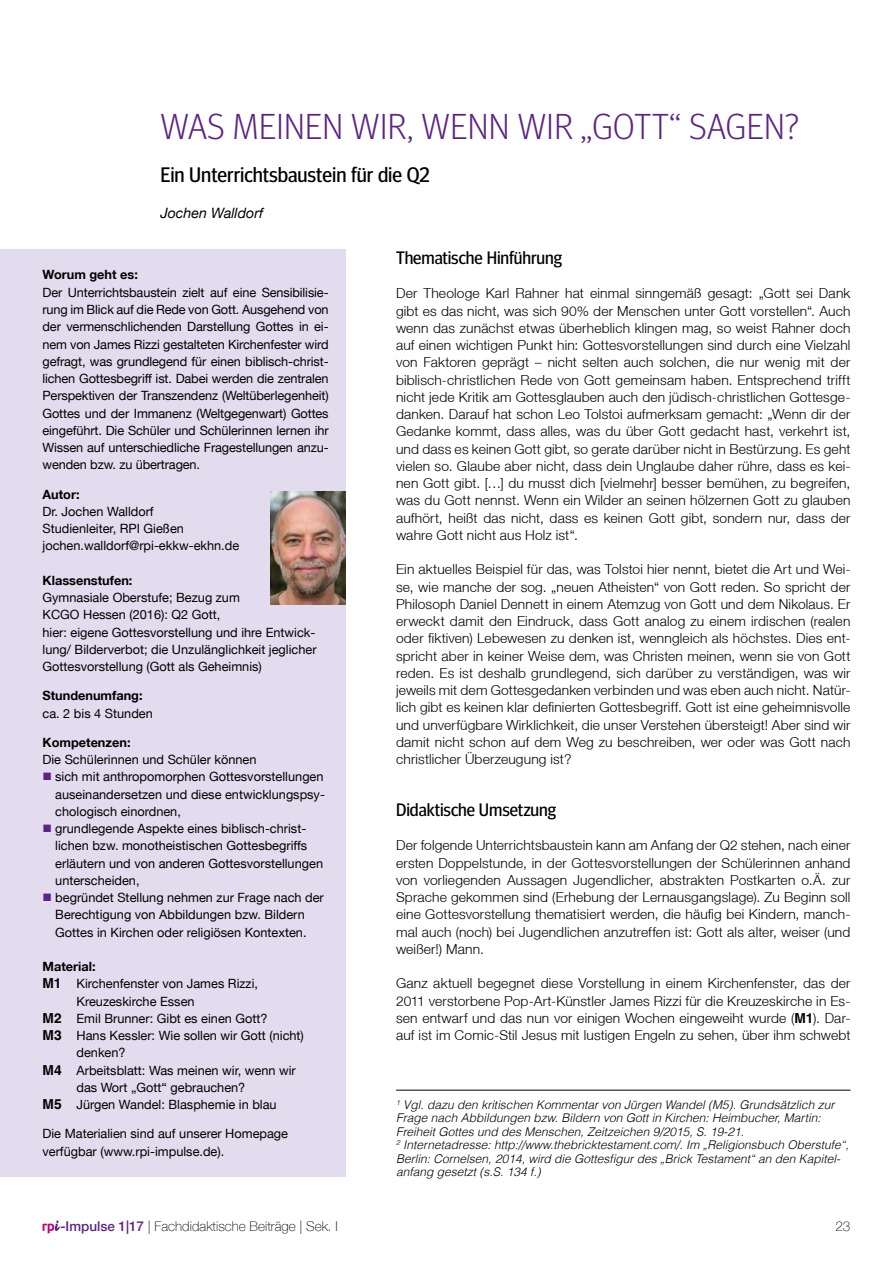
<style>
.page{position:relative;width:893px;height:1263px;background:#fff}
.page>*{position:absolute;margin:0;border:0;box-sizing:border-box;transform-origin:0 0}
.t1{font:300 36px "Meta Headline OT";letter-spacing:.01em;color:#5c2483}
.t2{font:21px "Meta Headline OT";color:#000}
.t3{font:18px "Meta Headline OT";letter-spacing:-.005em;color:#000}
.t4{font:italic 14.25px "Helvetica Neue LT";color:#000}
.t5{font:300 13.8px/17.2px "Helvetica Neue LT";letter-spacing:.01em;color:#000;text-align:justify}
.t6{font:100 13.5px "Helvetica Neue LT";color:#000}
.t7{font:12.75px/17.2px "Helvetica Neue LT";color:#000}
.t8{font:700 12.75px "Helvetica Neue LT";color:#000}
.t9{font:italic 300 12px/13.5px "Helvetica LT";color:#000}
.s1{font-family:"Helvetica LT";font-weight:700}
.s2{color:#5c2483}
.s3{font-family:"Helvetica LT";font-weight:700;font-size:13.8px}
.s4{font-weight:500;color:#5c2483}
</style>
<div class="page">
<svg style="left:43px;top:1220px;width:17px;height:13px"></svg>
<div style="left:0;top:249px;width:345px;height:928px;background:#e3dcee"></div>
<img style="left:271px;top:491px;width:74px;height:113px">
<hr style="left:396px;top:1090px;width:454px;height:1px;background:#000">
<h1 class="t1" style="left:161px;top:105px;width:640px">WAS MEINEN WIR, WENN WIR „GOTT“ SAGEN?</h1>
<h2 class="t2" style="left:160px;top:162px;width:271px">Ein Unterrichtsbaustein für die Q2</h2>
<p class="t4" style="left:160px;top:205px;width:104px">Jochen Walldorf</p>
<h3 class="t3" style="left:396px;top:247px;width:167px">Thematische Hinführung</h3>
<p class="t5" style="left:396px;top:284px;width:456px">Der Theologe Karl Rahner hat einmal sinngemäß gesagt: „Gott sei Dank gibt es das nicht, was sich 90% der Menschen unter Gott vorstellen“. Auch wenn das zunächst etwas überheblich klingen mag, so weist Rahner doch auf einen wichtigen Punkt hin: Gottesvorstellungen sind durch eine Vielzahl von Faktoren geprägt – nicht selten auch solchen, die nur wenig mit der biblisch-christlichen Rede von Gott gemeinsam haben. Entsprechend trifft nicht jede Kritik am Gottesglauben auch den jüdisch-christlichen Gottesge&shy;danken. Darauf hat schon Leo Tolstoi aufmerksam gemacht: „Wenn dir der Gedanke kommt, dass alles, was du über Gott gedacht hast, verkehrt ist, und dass es keinen Gott gibt, so gerate darüber nicht in Bestürzung. Es geht vielen so. Glaube aber nicht, dass dein Unglaube daher rühre, dass es kei&shy;nen Gott gibt. […] du musst dich [vielmehr] besser bemühen, zu begreifen, was du Gott nennst. Wenn ein Wilder an seinen hölzernen Gott zu glauben aufhört, heißt das nicht, dass es keinen Gott gibt, sondern nur, dass der wahre Gott nicht aus Holz ist“.</p>
<p class="t5" style="left:396px;top:560px;width:456px">Ein aktuelles Beispiel für das, was Tolstoi hier nennt, bietet die Art und Wei&shy;se, wie manche der sog. „neuen Atheisten“ von Gott reden. So spricht der Philosoph Daniel Dennett in einem Atemzug von Gott und dem Nikolaus. Er erweckt damit den Eindruck, dass Gott analog zu einem irdischen (realen oder fiktiven) Lebewesen zu denken ist, wenngleich als höchstes. Dies ent&shy;spricht aber in keiner Weise dem, was Christen meinen, wenn sie von Gott reden. Es ist deshalb grundlegend, sich darüber zu verständigen, was wir jeweils mit dem Gottesgedanken verbinden und was eben auch nicht. Natür&shy;lich gibt es keinen klar definierten Gottesbegriff. Gott ist eine geheimnisvolle und unverfügbare Wirklichkeit, die unser Verstehen übersteigt! Aber sind wir damit nicht schon auf dem Weg zu beschreiben, wer oder was Gott nach christlicher Überzeugung ist?</p>
<h3 class="t3" style="left:396px;top:799px;width:161px">Didaktische Umsetzung</h3>
<p class="t5" style="left:396px;top:836px;width:456px">Der folgende Unterrichtsbaustein kann am Anfang der Q2 stehen, nach einer ersten Doppelstunde, in der Gottesvorstellungen der Schülerinnen anhand von vorliegenden Aussagen Jugendlicher, abstrakten Postkarten o.Ä. zur Sprache gekommen sind (Erhebung der Lernausgangslage). Zu Beginn soll eine Gottesvorstellung thematisiert werden, die häufig bei Kindern, manch&shy;mal auch (noch) bei Jugendlichen anzutreffen ist: Gott als alter, weiser (und weißer!) Mann.</p>
<p class="t5" style="left:396px;top:974px;width:456px">Ganz aktuell begegnet diese Vorstellung in einem Kirchenfenster, das der 2011 verstorbene Pop-Art-Künstler James Rizzi für die Kreuzeskirche in Es&shy;sen entwarf und das nun vor einigen Wochen eingeweiht wurde (<span class="s1">M1</span>). Dar&shy;auf ist im Comic-Stil Jesus mit lustigen Engeln zu sehen, über ihm schwebt</p>
<p class="t8" style="left:43px;top:267px;width:97px">Worum geht es:</p>
<p class="t7" style="left:43px;top:283px;width:288px;text-align:justify">Der Unterrichtsbaustein zielt auf eine Sensibilisie&shy;rung im Blick auf die Rede von Gott. Ausgehend von der vermenschlichenden Darstellung Gottes in ei&shy;nem von James Rizzi gestalteten Kirchenfester wird gefragt, was grundlegend für einen biblisch-christ&shy;lichen Gottesbegriff ist. Dabei werden die zentralen Perspektiven der Transzendenz (Weltüberlegenheit)<br>Gottes und der Immanenz (Weltgegenwart) Gottes eingeführt. Die Schüler und Schülerinnen lernen ihr Wissen auf unterschiedliche Fragestellungen anzu&shy;wenden bzw. zu übertragen.</p>
<p class="t8" style="left:43px;top:486px;width:39px">Autor:</p>
<p class="t7" style="left:43px;top:502px;width:198px">Dr. Jochen Walldorf<br>Studienleiter, RPI Gießen jochen.walldorf@rpi-ekkw-ekhn.de</p>
<p class="t8" style="left:43px;top:572px;width:91px">Klassenstufen:</p>
<p class="t7" style="left:43px;top:589px;width:276px">Gymnasiale Oberstufe; Bezug zum<br>KCGO Hessen (2016): Q2 Gott,<br>hier: eigene Gottesvorstellung und ihre Entwick&shy;lung/ Bilderverbot; die Unzulänglichkeit jeglicher Gottesvorstellung (Gott als Geheimnis)</p>
<p class="t8" style="left:43px;top:688px;width:102px">Stundenumfang:</p>
<p class="t7" style="left:43px;top:704px;width:112px">ca. 2 bis 4 Stunden</p>
<p class="t8" style="left:43px;top:734px;width:90px">Kompetenzen:</p>
<p class="t7" style="left:43px;top:751px;width:215px">Die Schülerinnen und Schüler können</p>
<p class="t7" style="left:55px;top:768px;width:271px;text-align:justify;text-indent:-13px"><span class="s2">■</span> sich mit anthropomorphen Gottesvorstellungen auseinandersetzen und diese entwicklungspsy&shy;chologisch einordnen,</p>
<p class="t7" style="left:55px;top:820px;width:269px;text-indent:-13px"><span class="s2">■</span> grundlegende Aspekte eines biblisch-christ&shy;lichen bzw. monotheistischen Gottesbegriffs erläutern und von anderen Gottesvorstellungen unterscheiden,</p>
<p class="t7" style="left:43px;top:889px;width:283px;text-align:center"><span class="s2">■</span> begründet Stellung nehmen zur Frage nach der<br>Berechtigung von Abbildungen bzw. Bildern<br>Gottes in Kirchen oder religiösen Kontexten.</p>
<p class="t8" style="left:43px;top:959px;width:55px">Material:</p>
<p class="t7" style="left:43px;top:975px;width:217px"><span class="s3">M1</span> Kirchenfenster von James Rizzi,</p>
<p class="t7" style="left:77px;top:992px;width:120px">Kreuzeskirche Essen</p>
<p class="t7" style="left:43px;top:1009px;width:227px"><span class="s3">M2</span> Emil Brunner: Gibt es einen Gott?</p>
<p class="t7" style="left:43px;top:1027px;width:263px"><span class="s3">M3</span> Hans Kessler: Wie sollen wir Gott (nicht)</p>
<p class="t7" style="left:77px;top:1044px;width:51px">denken?</p>
<p class="t7" style="left:43px;top:1061px;width:255px"><span class="s3">M4</span> Arbeitsblatt: Was meinen wir, wenn wir</p>
<p class="t7" style="left:77px;top:1078px;width:170px">das Wort „Gott“ gebrauchen?</p>
<p class="t7" style="left:43px;top:1096px;width:236px"><span class="s3">M5</span> Jürgen Wandel: Blasphemie in blau</p>
<p class="t7" style="left:43px;top:1125px;width:247px">Die Materialien sind auf unserer Homepage verfügbar (www.rpi-impulse.de).</p>
<p class="t9" style="left:396px;top:1098px;width:454px"><sup>1</sup> Vgl. dazu den kritischen Kommentar von Jürgen Wandel (M5). Grundsätzlich zur Frage nach Abbildungen bzw. Bildern von Gott in Kirchen: Heimbucher, Martin:<br>Freiheit Gottes und des Menschen, Zeitzeichen 9/2015, S. 19-21.<br><sup>2</sup> Internetadresse: http://www.thebricktestament.com/. Im „Religionsbuch Oberstufe“, Berlin: Cornelsen, 2014, wird die Gottesfigur des „Brick Testament“ an den Kapitel&shy;anfang gesetzt (s.S. 134 f.)</p>
<p class="t6" style="left:60px;top:1218px;width:279px"><span class="s4">-Impulse 1|17</span> | Fachdidaktische Beiträge | Sek. I</p>
<p class="t6" style="left:835px;top:1218px;width:17px">23</p>
</div>
